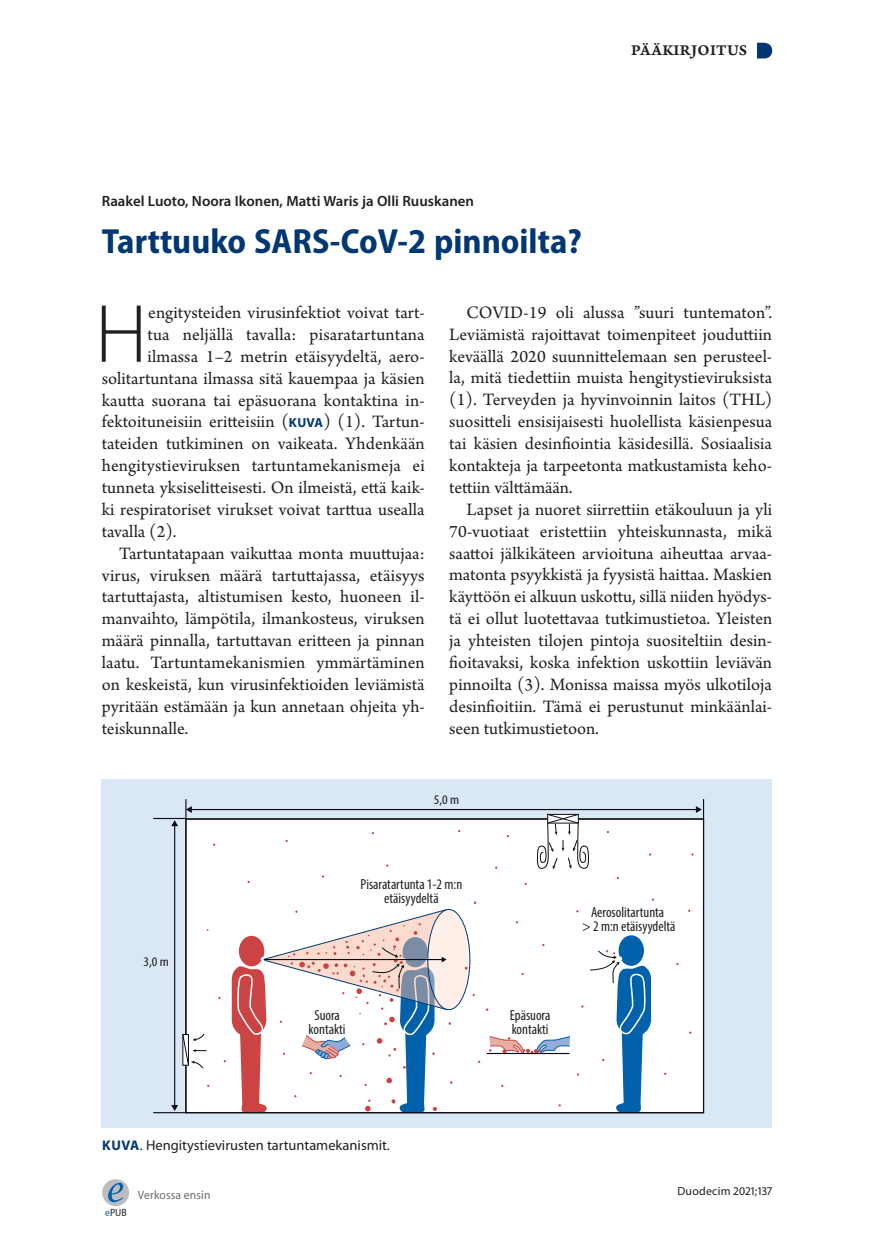
<style>
.page{position:relative;width:874px;height:1241px;background:#fff}
.page>*{position:absolute;margin:0;border:0;box-sizing:border-box;transform-origin:0 0}
.t1{font:300 83.3px "Myriad Pro";color:#231f20}
.t2{font:700 semi-condensed 35px "Myriad Pro";color:#013874}
.t3{font:18.38px/21.9px "Arno Pro";color:#231f20;text-align:justify}
.t4{font:15.75px "Arno Pro Smbd Caption";letter-spacing:.015em;color:#231f20}
.t5{font:600 14.88px "Myriad Pro";color:#231f20}
.t6{font:condensed 14.53px/13.8px "Myriad Pro";color:#231f20;text-align:center}
.t7{font:14.35px "Myriad Pro";color:#231f20}
.t8{font:condensed 13.12px "Myriad Pro";color:#231f20;scale:1.11 1}
.t9{font:12.25px "Myriad Pro";letter-spacing:.01em;color:#6c6d70;scale:.95 1}
.t10{font:11.9px "Myriad Pro";letter-spacing:.02em;color:#231f20}
.t11{font:semi-condensed 10.5px "Myriad Pro";color:#231f20}
.s1{font-family:"Myriad Pro";font-weight:700;font-size:13.12px;color:#013874}
.s2{font-weight:700;font-size:14px;color:#013874}
.s3{color:#0161ab}
</style>
<div class="page">
<svg style="left:102px;top:1178px;width:27px;height:27px"></svg>
<svg style="left:108px;top:1182px;width:15px;height:19px"></svg>
<svg style="left:757px;top:43px;width:14px;height:15px"></svg>
<div style="left:102px;top:779px;width:669px;height:348px;background:#dae7f5"></div>
<hr style="left:153px;top:817px;width:34px;height:2px;background:#0e0c14">
<hr style="left:153px;top:1111px;width:33px;height:2px;background:#0e0c14">
<hr style="left:174px;top:825px;width:1px;height:280px;background:#0e0c14">
<svg style="left:171px;top:820px;width:7px;height:6px"></svg>
<svg style="left:171px;top:1104px;width:7px;height:6px"></svg>
<hr style="left:191px;top:808px;width:505px;height:2px;background:#0e0c14">
<svg style="left:185px;top:799px;width:7px;height:18px"></svg>
<svg style="left:695px;top:806px;width:7px;height:7px"></svg>
<svg style="left:547px;top:813px;width:32px;height:4px"></svg>
<svg style="left:182px;top:1034px;width:3px;height:32px"></svg>
<svg style="left:185px;top:817px;width:519px;height:296px;background:#eae8ec"></svg>
<p class="t4" style="left:631px;top:41px;width:117px">PÄÄKIRJOITUS</p>
<p class="t5" style="left:102px;top:191px;width:373px">Raakel Luoto, Noora Ikonen, Matti Waris ja Olli Ruuskanen</p>
<h2 class="t2" style="left:102px;top:218px;width:481px">Tarttuuko SARS-CoV-2 pinnoilta?</h2>
<h1 class="t1" style="left:95px;top:284px;width:54px">H</h1>
<p class="t3" style="left:148px;top:302px;width:278px">engitysteiden virusinfektiot voivat tart-</p>
<p class="t3" style="left:147px;top:324px;width:278px">tua neljällä tavalla: pisaratartuntana</p>
<p class="t3" style="left:147px;top:346px;width:278px">ilmassa 1–2 metrin etäisyydeltä, aero-</p>
<p class="t3" style="left:102px;top:368px;width:324px">solitartuntana ilmassa sitä kauempaa ja käsien</p>
<p class="t3" style="left:102px;top:390px;width:324px">kautta suorana tai epäsuorana kontaktina in-</p>
<p class="t3" style="left:102px;top:412px;width:324px">fektoituneisiin eritteisiin (<span class="s1">KUVA</span>) (1). Tartun-</p>
<p class="t3" style="left:102px;top:434px;width:324px">tateiden tutkiminen on vaikeata. Yhdenkään</p>
<p class="t3" style="left:102px;top:455px;width:324px">hengitystieviruksen tartuntamekanismeja ei</p>
<p class="t3" style="left:102px;top:477px;width:324px">tunneta yksiselitteisesti. On ilmeistä, että kaik-</p>
<p class="t3" style="left:102px;top:499px;width:324px">ki respiratoriset virukset voivat tarttua usealla</p>
<p class="t3" style="left:102px;top:521px;width:76px">tavalla (2).</p>
<p class="t3" style="left:119px;top:543px;width:307px">Tartuntatapaan vaikuttaa monta muuttujaa:</p>
<p class="t3" style="left:102px;top:565px;width:324px">virus, viruksen määrä tartuttajassa, etäisyys</p>
<p class="t3" style="left:102px;top:587px;width:324px">tartuttajasta, altistumisen kesto, huoneen il-</p>
<p class="t3" style="left:102px;top:608px;width:324px">manvaihto, lämpötila, ilmankosteus, viruksen</p>
<p class="t3" style="left:102px;top:630px;width:324px">määrä pinnalla, tartuttavan eritteen ja pinnan</p>
<p class="t3" style="left:102px;top:652px;width:324px">laatu. Tartuntamekanismien ymmärtäminen</p>
<p class="t3" style="left:102px;top:674px;width:324px">on keskeistä, kun virusinfektioiden leviämistä</p>
<p class="t3" style="left:102px;top:696px;width:324px">pyritään estämään ja kun annetaan ohjeita yh-</p>
<p class="t3" style="left:102px;top:718px;width:88px">teiskunnalle.</p>
<p class="t3" style="left:449px;top:302px;width:324px;text-indent:17px">COVID-19 oli alussa ”suuri tuntematon”.<br>Leviämistä rajoittavat toimenpiteet jouduttiin keväällä 2020 suunnittelemaan sen perusteel&shy;la, mitä tiedettiin muista hengitystieviruksista (1). Terveyden ja hyvinvoinnin laitos (THL) suositteli ensisijaisesti huolellista käsienpesua tai käsien desinfiointia käsidesillä. Sosiaalisia kontakteja ja tarpeetonta matkustamista keho&shy;tettiin välttämään.</p>
<p class="t3" style="left:449px;top:499px;width:324px;text-indent:17px">Lapset ja nuoret siirrettiin etäkouluun ja yli 70-vuotiaat eristettiin yhteiskunnasta, mikä saattoi jälkikäteen arvioituna aiheuttaa arvaa&shy;matonta psyykkistä ja fyysistä haittaa. Maskien käyttöön ei alkuun uskottu, sillä niiden hyödys&shy;tä ei ollut luotettavaa tutkimustietoa. Yleisten ja yhteisten tilojen pintoja suositeltiin desin&shy;fioitavaksi, koska infektion uskottiin leviävän pinnoilta (3). Monissa maissa myös ulkotiloja desinfioitiin. Tämä ei perustunut minkäänlai&shy;seen tutkimustietoon.</p>
<p class="t8" style="left:433px;top:791px;width:24px">5,0 m</p>
<p class="t8" style="left:143px;top:953px;width:24px">3,0 m</p>
<p class="t6" style="left:360px;top:877px;width:103px">Pisaratartunta 1-2 m:n etäisyydeltä</p>
<p class="t6" style="left:308px;top:1008px;width:38px">Suora kontakti</p>
<p class="t6" style="left:509px;top:1008px;width:42px;text-align:left">Epäsuora kontakti</p>
<p class="t6" style="left:582px;top:904px;width:95px">Aerosolitartunta<br>&gt; 2 m:n etäisyydeltä</p>
<p class="t7" style="left:102px;top:1135px;width:289px"><span class="s2">KUVA</span>. Hengitystievirusten tartuntamekanismit.</p>
<p class="t11" style="left:105px;top:1206px;width:23px"><span class="s3">e</span>PUB</p>
<p class="t9" style="left:138px;top:1187px;width:78px">Verkossa ensin</p>
<p class="t10" style="left:677px;top:1183px;width:96px">Duodecim 2021;137</p>
</div>
